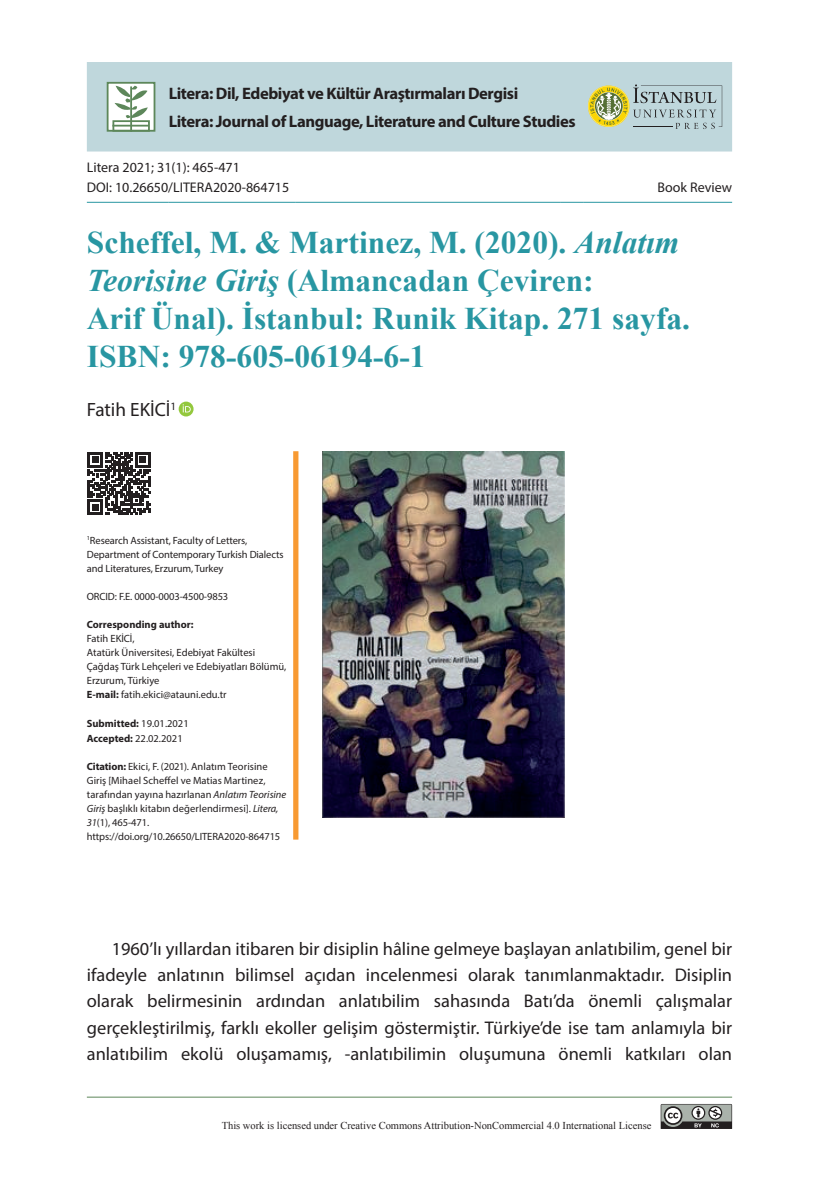
<style>
.page{position:relative;width:819px;height:1191px;background:#fff}
.page>*{position:absolute;margin:0;border:0;box-sizing:border-box;transform-origin:0 0}
.t1{font:700 31.5px/37.8px "Times New Roman";color:#2896a2}
.t2{font:19.25px "Myriad Pro";color:#231f20}
.t3{font:18.38px/26.2px "Myriad Pro";color:#231f20;text-align:justify}
.t4{font:700 16.62px/28px "Myriad Pro";letter-spacing:-.025em;color:#231f20}
.t5{font:14px/20.5px "Myriad Pro";color:#231f20}
.t6{font:10.5px/14px "Myriad Pro";color:#231f20}
.t7{font:10.5px "Times New Roman";color:#231f20}
.t8{font:700 10.5px "Myriad Pro";color:#231f20}
.s1{font-style:italic}
.s2{font-weight:700}
</style>
<div class="page">
<div style="left:87px;top:62px;width:645px;height:89px;background:#bfd7dc"></div>
<hr style="left:87px;top:202px;width:82px;height:1px;background:#2896a2">
<hr style="left:169px;top:202px;width:127px;height:1px;background:#2896a2">
<hr style="left:296px;top:202px;width:265px;height:1px;background:#2896a2">
<svg style="left:561px;top:202px;width:22px;height:1px"></svg>
<hr style="left:583px;top:202px;width:149px;height:1px;background:#2896a2">
<div style="left:293px;top:451px;width:5px;height:388px;background:#f89a32"></div>
<div style="left:107px;top:82px;width:48px;height:50px;background:#fff;border:2px solid #5d875a"></div>
<div style="left:112px;top:120px;width:38px;height:12px;border:2px solid #5d875a"></div>
<hr style="left:112px;top:125px;width:37px;height:2px;background:#5d875a">
<svg style="left:115px;top:86px;width:33px;height:32px"></svg>
<hr style="left:130px;top:86px;width:2px;height:46px;background:#5d875a">
<svg style="left:588px;top:84px;width:134px;height:45px;background:#b2c0ab"></svg>
<svg style="left:179px;top:401px;width:14px;height:15px"></svg>
<svg style="left:183px;top:404px;width:8px;height:8px"></svg>
<svg style="left:88px;top:452px;width:62px;height:62px"></svg>
<hr style="left:87px;top:1096px;width:645px;height:1px;background:#5d875a">
<svg style="left:660px;top:1104px;width:72px;height:25px;background:#818280"></svg>
<img style="left:322px;top:451px;width:242px;height:366px">
<h3 class="t4" style="left:169px;top:79px;width:408px">Litera: Dil, Edebiyat ve Kültür Araştırmaları Dergisi<br>Litera: Journal of Language, Literature and Culture Studies</h3>
<h3 class="t5" style="left:87px;top:157px;width:204px">Litera 2021; 31(1): 465-471<br>DOI: 10.26650/LITERA2020-864715</h3>
<h3 class="t5" style="left:657px;top:177px;width:76px">Book Review</h3>
<h1 class="t1" style="left:87px;top:223px;width:604px">Scheffel, M. &amp; Martinez, M. (2020). <span class="s1">Anlatım Teorisine Giriş</span> (Almancadan Çeviren:<br>Arif Ünal). İstanbul: Runik Kitap. 271 sayfa.<br>ISBN: 978-605-06194-6-1</h1>
<h2 class="t2" style="left:87px;top:398px;width:91px">Fatih EKİCİ<sup>1</sup></h2>
<p class="t6" style="left:87px;top:533px;width:198px"><sup>1</sup>Research Assistant, Faculty of Letters,<br>Department of Contemporary Turkish Dialects and Literatures, Erzurum, Turkey</p>
<p class="t6" style="left:87px;top:589px;width:143px">ORCID: F.E. 0000-0003-4500-9853</p>
<p class="t8" style="left:87px;top:617px;width:108px">Corresponding author:</p>
<p class="t6" style="left:87px;top:631px;width:201px">Fatih EKİCİ,<br>Atatürk Üniversitesi, Edebiyat Fakültesi<br>Çağdaş Türk Lehçeleri ve Edebiyatları Bölümü,<br>Erzurum, Türkiye<br><span class="s2">E-mail:</span> fatih.ekici@atauni.edu.tr</p>
<p class="t6" style="left:87px;top:715px;width:103px;line-height:14.9px"><span class="s2">Submitted:</span> 19.01.2021<br><span class="s2">Accepted:</span> 22.02.2021</p>
<p class="t6" style="left:87px;top:759px;width:201px"><span class="s2">Citation:</span> Ekici, F. (2021). Anlatım Teorisine Giriş [Mihael Scheffel ve Matias Martinez, tarafından yayına hazırlanan <span class="s1">Anlatım Teorisine Giriş</span> başlıklı kitabın değerlendirmesi]. <span class="s1">Litera, 31</span>(1), 465-471. https://doi.org/10.26650/LITERA2020-864715</p>
<p class="t3" style="left:87px;top:935px;width:646px;text-indent:25px">1960’lı yıllardan itibaren bir disiplin hâline gelmeye başlayan anlatıbilim, genel bir ifadeyle anlatının bilimsel açıdan incelenmesi olarak tanımlanmaktadır. Disiplin olarak belirmesinin ardından anlatıbilim sahasında Batı’da önemli çalışmalar gerçekleştirilmiş, farklı ekoller gelişim göstermiştir. Türkiye’de ise tam anlamıyla bir anlatıbilim ekolü oluşamamış, -anlatıbilimin oluşumuna önemli katkıları olan</p>
<p class="t7" style="left:222px;top:1118px;width:431px">This work is licensed under Creative Commons Attribution-NonCommercial 4.0 International License</p>
</div>
